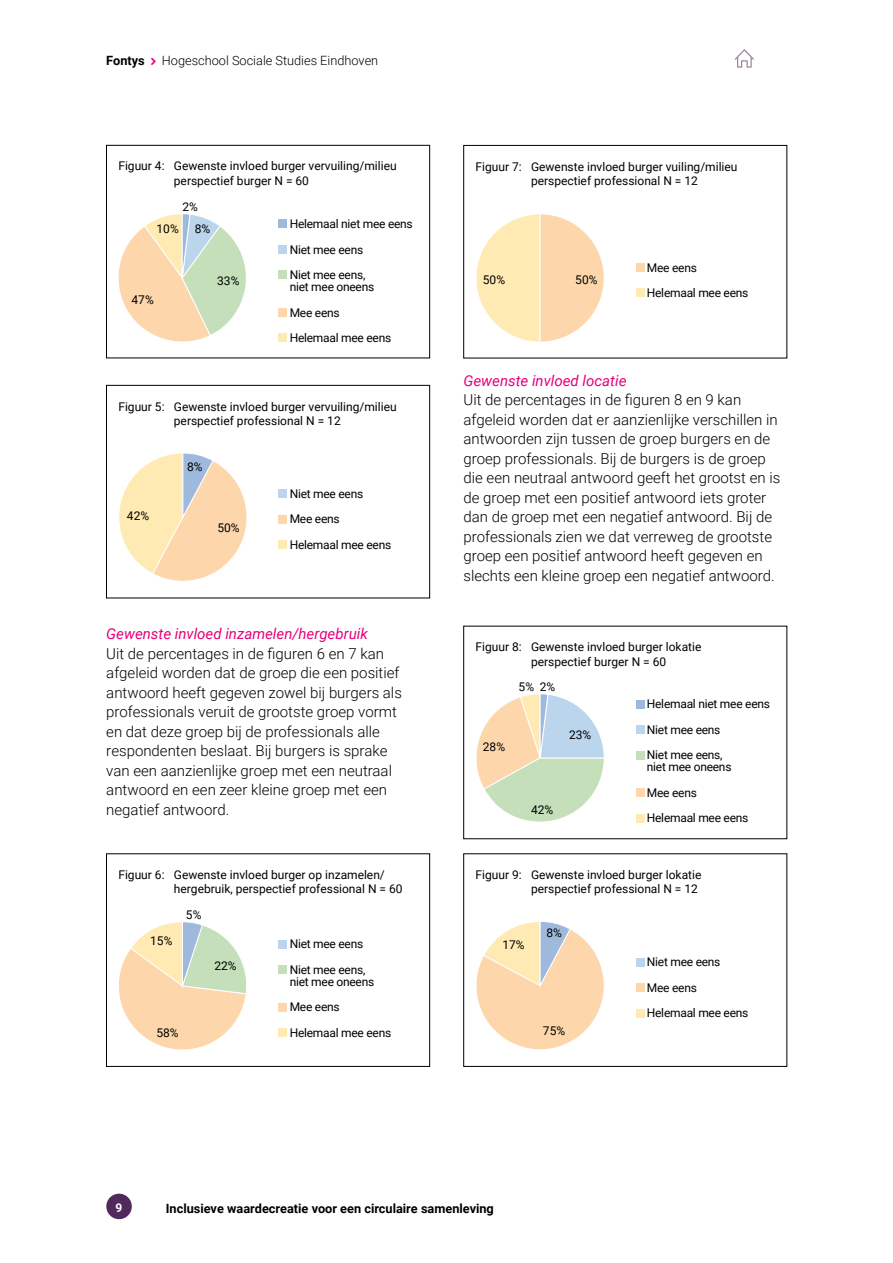
<style>
.page{position:relative;width:893px;height:1263px;background:#fff}
.page>*{position:absolute;margin:0;border:0;box-sizing:border-box;transform-origin:0 0}
.t1{font:300 15px/19.5px "Roboto";color:#000}
.t2{font:italic 15px "Roboto";color:#e6007d}
.t3{font:700 12.75px "Roboto";color:#000}
.t4{font:300 12.75px "Roboto";color:#000}
.t5{font:12px/14.4px "Roboto";color:#000}
.t6{font:12px/25.5px "Roboto";letter-spacing:-.02em;color:#000}
.t7{font:700 12px "Roboto";color:#fff}
</style>
<div class="page">
<svg style="left:151px;top:58px;width:5px;height:7px"></svg>
<div style="left:106px;top:1194px;width:26px;height:25px;background:#512a5b;border-radius:50%"></div>
<div style="left:106px;top:145px;width:324px;height:213px;border:1px solid #000"></div>
<svg style="left:118px;top:214px;width:128px;height:128px"></svg>
<div style="left:279px;top:220px;width:8px;height:8px;background:#9fb9dd"></div>
<div style="left:279px;top:245px;width:8px;height:9px;background:#bad5ec"></div>
<div style="left:279px;top:271px;width:8px;height:8px;background:#c4dfba"></div>
<div style="left:279px;top:308px;width:8px;height:9px;background:#fdd7ab"></div>
<div style="left:279px;top:334px;width:8px;height:8px;background:#ffeab3"></div>
<div style="left:106px;top:385px;width:324px;height:213px;border:1px solid #000"></div>
<div style="left:279px;top:489px;width:8px;height:9px;background:#bad5ec"></div>
<div style="left:279px;top:515px;width:8px;height:8px;background:#fdd7ab"></div>
<div style="left:279px;top:540px;width:8px;height:9px;background:#ffeab3"></div>
<svg style="left:119px;top:453px;width:128px;height:128px"></svg>
<div style="left:106px;top:854px;width:324px;height:212px;border:1px solid #000"></div>
<svg style="left:119px;top:922px;width:127px;height:128px"></svg>
<div style="left:279px;top:940px;width:8px;height:8px;background:#bad5ec"></div>
<div style="left:279px;top:965px;width:8px;height:9px;background:#c4dfba"></div>
<div style="left:279px;top:1003px;width:8px;height:8px;background:#fdd7ab"></div>
<div style="left:279px;top:1028px;width:8px;height:9px;background:#ffeab3"></div>
<div style="left:463px;top:145px;width:324px;height:213px;border:1px solid #000"></div>
<div style="left:636px;top:263px;width:8px;height:8px;background:#fdd7ab"></div>
<div style="left:636px;top:289px;width:8px;height:8px;background:#ffeab3"></div>
<svg style="left:476px;top:214px;width:128px;height:128px"></svg>
<div style="left:636px;top:700px;width:8px;height:8px;background:#9fb9dd"></div>
<div style="left:636px;top:725px;width:8px;height:9px;background:#bad5ec"></div>
<div style="left:636px;top:751px;width:8px;height:8px;background:#c4dfba"></div>
<div style="left:636px;top:788px;width:8px;height:9px;background:#fdd7ab"></div>
<div style="left:636px;top:814px;width:8px;height:8px;background:#ffeab3"></div>
<svg style="left:476px;top:694px;width:128px;height:128px"></svg>
<div style="left:636px;top:958px;width:8px;height:8px;background:#bad5ec"></div>
<div style="left:636px;top:983px;width:8px;height:9px;background:#fdd7ab"></div>
<div style="left:636px;top:1009px;width:8px;height:8px;background:#ffeab3"></div>
<svg style="left:476px;top:922px;width:128px;height:128px"></svg>
<svg style="left:735px;top:49px;width:19px;height:19px"></svg>
<p class="t3" style="left:106px;top:52px;width:40px">Fontys</p>
<p class="t4" style="left:162px;top:52px;width:218px">Hogeschool Sociale Studies Eindhoven</p>
<p class="t5" style="left:174px;top:159px;width:224px;text-indent:-56px">Figuur 4: Gewenste invloed burger vervuiling/milieu perspectief burger N = 60</p>
<p class="t6" style="left:290px;top:211px;width:125px">Helemaal niet mee eens<br>Niet mee eens<br>Niet mee eens,</p>
<p class="t6" style="left:290px;top:274px;width:103px">niet mee oneens<br>Mee eens<br>Helemaal mee eens</p>
<p class="t5" style="left:195px;top:195px;width:17px;line-height:21.8px;text-indent:-12px">2%<br>8%</p>
<p class="t5" style="left:157px;top:221px;width:24px">10%</p>
<p class="t5" style="left:217px;top:273px;width:24px">33%</p>
<p class="t5" style="left:132px;top:292px;width:24px">47%</p>
<p class="t5" style="left:118px;top:399px;width:280px;text-align:center">Figuur 5: Gewenste invloed burger vervuiling/milieu perspectief professional N = 12</p>
<p class="t5" style="left:127px;top:508px;width:24px">42%</p>
<p class="t5" style="left:187px;top:459px;width:17px">8%</p>
<p class="t5" style="left:217px;top:520px;width:24px">50%</p>
<p class="t6" style="left:290px;top:480px;width:103px">Niet mee eens<br>Mee eens<br>Helemaal mee eens</p>
<p class="t2" style="left:106px;top:623px;width:263px">Gewenste invloed inzamelen/hergebruik</p>
<p class="t1" style="left:106px;top:643px;width:297px">Uit de percentages in de figuren 6 en 7 kan afgeleid worden dat de groep die een positief antwoord heeft gegeven zowel bij burgers als professionals veruit de grootste groep vormt en dat deze groep bij de professionals alle respondenten beslaat. Bij burgers is sprake van een aanzienlijke groep met een neutraal antwoord en een zeer kleine groep met een negatief antwoord.</p>
<p class="t5" style="left:174px;top:867px;width:230px;text-indent:-56px">Figuur 6: Gewenste invloed burger op inzamelen/ hergebruik, perspectief professional N = 60</p>
<p class="t5" style="left:150px;top:933px;width:24px">15%</p>
<p class="t5" style="left:186px;top:907px;width:17px">5%</p>
<p class="t5" style="left:214px;top:958px;width:24px">22%</p>
<p class="t5" style="left:156px;top:1025px;width:24px">58%</p>
<p class="t6" style="left:290px;top:931px;width:77px">Niet mee eens<br>Niet mee eens,</p>
<p class="t6" style="left:290px;top:968px;width:103px">niet mee oneens<br>Mee eens<br>Helemaal mee eens</p>
<p class="t5" style="left:531px;top:159px;width:208px;text-indent:-56px">Figuur 7: Gewenste invloed burger vuiling/milieu perspectief professional N = 12</p>
<p class="t5" style="left:483px;top:272px;width:24px">50%</p>
<p class="t5" style="left:575px;top:272px;width:24px">50%</p>
<p class="t6" style="left:647px;top:254px;width:103px">Mee eens<br>Helemaal mee eens</p>
<p class="t2" style="left:463px;top:370px;width:164px">Gewenste invloed locatie</p>
<p class="t1" style="left:463px;top:389px;width:318px">Uit de percentages in de figuren 8 en 9 kan afgeleid worden dat er aanzienlijke verschillen in antwoorden zijn tussen de groep burgers en de groep professionals. Bij de burgers is de groep die een neutraal antwoord geeft het grootst en is de groep met een positief antwoord iets groter dan de groep met een negatief antwoord. Bij de professionals zien we dat verreweg de grootste groep een positief antwoord heeft gegeven en slechts een kleine groep een negatief antwoord.</p>
<p class="t5" style="left:531px;top:639px;width:172px;text-indent:-56px">Figuur 8: Gewenste invloed burger lokatie perspectief burger N = 60</p>
<p class="t6" style="left:647px;top:691px;width:125px">Helemaal niet mee eens<br>Niet mee eens<br>Niet mee eens,</p>
<p class="t6" style="left:647px;top:754px;width:103px">niet mee oneens<br>Mee eens<br>Helemaal mee eens</p>
<p class="t5" style="left:519px;top:679px;width:38px">5% 2%</p>
<p class="t5" style="left:569px;top:727px;width:24px">23%</p>
<p class="t5" style="left:483px;top:739px;width:24px">28%</p>
<p class="t5" style="left:531px;top:802px;width:24px">42%</p>
<p class="t5" style="left:476px;top:867px;width:227px;text-align:right">Figuur 9: Gewenste invloed burger lokatie perspectief professional N = 12</p>
<p class="t5" style="left:502px;top:937px;width:24px">17%</p>
<p class="t5" style="left:546px;top:925px;width:17px">8%</p>
<p class="t5" style="left:543px;top:1023px;width:24px">75%</p>
<p class="t6" style="left:647px;top:949px;width:103px">Niet mee eens<br>Mee eens<br>Helemaal mee eens</p>
<p class="t7" style="left:116px;top:1199px;width:8px">9</p>
<p class="t3" style="left:166px;top:1199px;width:330px">Inclusieve waardecreatie voor een circulaire samenleving</p>
</div>
